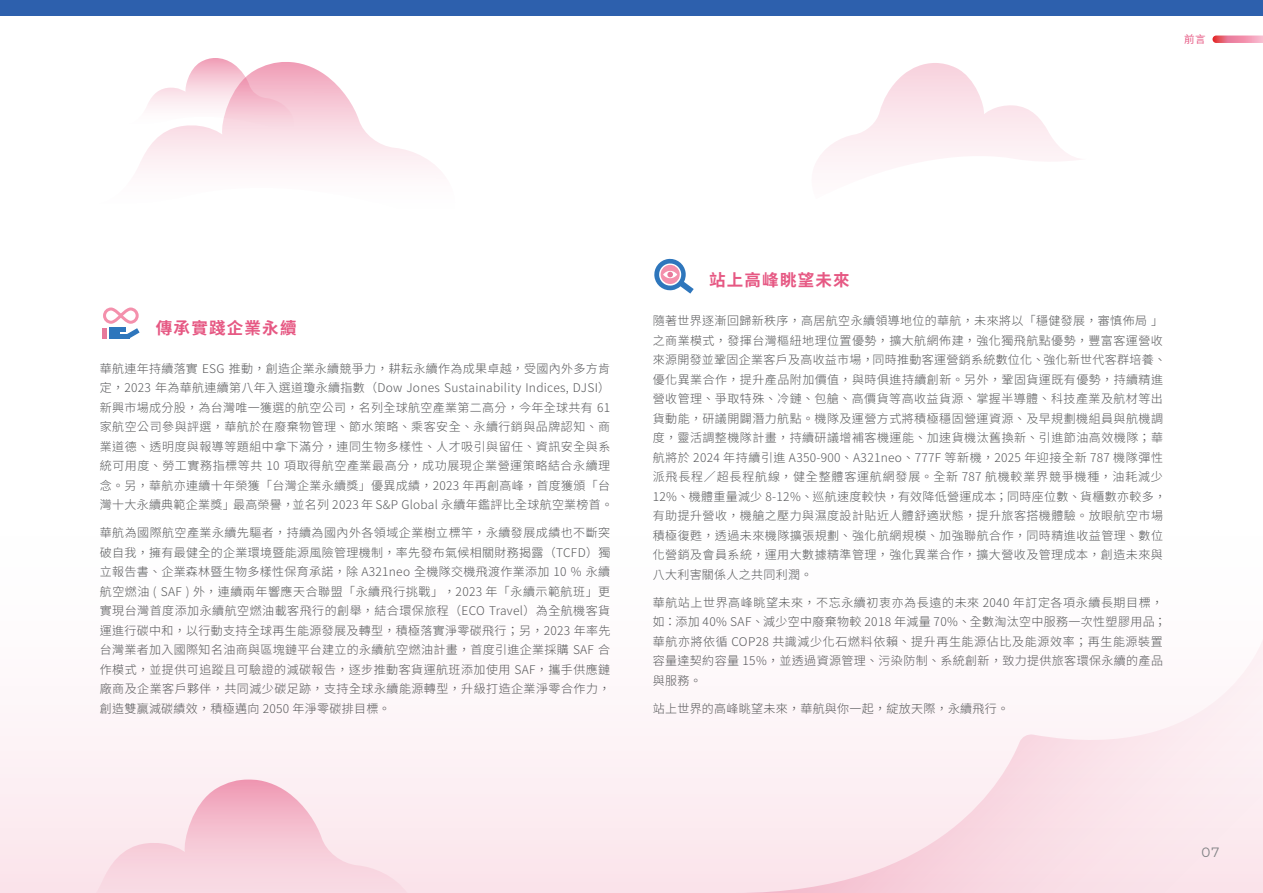
<style>
.page{position:relative;width:1263px;height:893px;background:#fff}
.page>*{position:absolute;margin:0;border:0;box-sizing:border-box;transform-origin:0 0}
.t1{font:700 16.5px "Noto Sans CJ Ktc";letter-spacing:.075em;color:#e65883}
.t2{font:100 13.5px "Montserrat";color:#808285}
.t3{font:300 12px/19.5px "Noto Sans CJ Ktc";letter-spacing:.04em;color:#57585a}
.t4{font:10.5px "Noto Sans CJ Ktc";color:#e65883}
</style>
<div class="page">
<svg style="left:1212px;top:36px;width:51px;height:7px"></svg>
<div style="left:0;top:217px;width:1263px;height:676px;background:linear-gradient(to bottom,#fff,#fcedf1)"></div>
<div style="left:0;top:0;width:1263px;height:15px;background:#2d60ad"></div>
<svg style="left:91px;top:63px;width:371px;height:166px"></svg>
<svg style="left:124px;top:58px;width:174px;height:78px"></svg>
<svg style="left:96px;top:779px;width:311px;height:114px;background:#f8d9e2"></svg>
<svg style="left:815px;top:63px;width:265px;height:102px"></svg>
<svg style="left:734px;top:639px;width:529px;height:254px"></svg>
<hr style="left:109px;top:328px;width:17px;height:4px;background:#2e76bc">
<div style="left:102px;top:328px;width:5px;height:10px;background:#e7799b"></div>
<div style="left:109px;top:330px;width:11px;height:5px;background:#2e76bc"></div>
<hr style="left:109px;top:334px;width:20px;height:4px;background:#2e76bc">
<svg style="left:127px;top:328px;width:13px;height:10px"></svg>
<div style="left:103px;top:307px;width:19px;height:17px;border:3px solid #f490ac;border-radius:7px"></div>
<div style="left:119px;top:307px;width:20px;height:17px;border:3px solid #f490ac;border-radius:7px"></div>
<svg style="left:653px;top:258px;width:41px;height:36px"></svg>
<p class="t4" style="left:1184px;top:33px;width:23px">前言</p>
<h1 class="t1" style="left:709px;top:271px;width:142px">站上高峰眺望未來</h1>
<h1 class="t1" style="left:156px;top:318px;width:142px">傳承實踐企業永續</h1>
<p class="t3" style="left:653px;top:311px;width:515px">隨著世界逐漸回歸新秩序，高居航空永續領導地位的華航，未來將以「穩健發展，審慎佈局 」之商業模式，發揮台灣樞紐地理位置優勢，擴大航網佈建，強化獨飛航點優勢，豐富客運營收來源開發並鞏固企業客戶及高收益市場，同時推動客運營銷系統數位化、強化新世代客群培養、優化異業合作，提升產品附加價值，與時俱進持續創新。另外，鞏固貨運既有優勢，持續精進營收管理、爭取特殊、冷鏈、包艙、高價貨等高收益貨源、掌握半導體、科技產業及航材等出貨動能，研議開闢潛力航點。機隊及運營方式將積極穩固營運資源、及早規劃機組員與航機調度，靈活調整機隊計畫，持續研議增補客機運能、加速貨機汰舊換新、引進節油高效機隊；華航將於 2024 年持續引進 A350-900、A321neo、777F 等新機，2025 年迎接全新 787 機隊彈性派飛長程／超長程航線，健全整體客運航網發展。全新 787 航機較業界競爭機種，油耗減少12%、機體重量減少 8-12%、巡航速度較快，有效降低營運成本；同時座位數、貨櫃數亦較多，有助提升營收，機艙之壓力與濕度設計貼近人體舒適狀態，提升旅客搭機體驗。放眼航空市場積極復甦，透過未來機隊擴張規劃、強化航網規模、加強聯航合作，同時精進收益管理、數位化營銷及會員系統，運用大數據精準管理，強化異業合作，擴大營收及管理成本，創造未來與八大利害關係人之共同利潤。</p>
<p class="t3" style="left:653px;top:593px;width:515px">華航站上世界高峰眺望未來，不忘永續初衷亦為長遠的未來 2040 年訂定各項永續長期目標，如：添加 40% SAF、減少空中廢棄物較 2018 年減量 70%、全數淘汰空中服務一次性塑膠用品；華航亦將依循 COP28 共識減少化石燃料依賴、提升再生能源佔比及能源效率；再生能源裝置容量達契約容量 15%，並透過資源管理、污染防制、系統創新，致力提供旅客環保永續的產品與服務。</p>
<p class="t3" style="left:653px;top:699px;width:358px">站上世界的高峰眺望未來，華航與你一起，綻放天際，永續飛行。</p>
<p class="t3" style="left:100px;top:359px;width:515px">華航連年持續落實 ESG 推動，創造企業永續競爭力，耕耘永續作為成果卓越，受國內外多方肯定，2023 年為華航連續第八年入選道瓊永續指數（Dow Jones Sustainability Indices, DJSI）新興市場成分股，為台灣唯一獲選的航空公司，名列全球航空產業第二高分，今年全球共有 61家航空公司參與評選，華航於在廢棄物管理、節水策略、乘客安全、永續行銷與品牌認知、商業道德、透明度與報導等題組中拿下滿分，連同生物多樣性、人才吸引與留任、資訊安全與系統可用度、勞工實務指標等共 10 項取得航空產業最高分，成功展現企業營運策略結合永續理念。另，華航亦連續十年榮獲「台灣企業永續獎」優異成績，2023 年再創高峰，首度獲頒「台灣十大永續典範企業獎」最高榮譽，並名列 2023 年 S&amp;P Global 永續年鑑評比全球航空業榜首。</p>
<p class="t3" style="left:100px;top:523px;width:512px;text-align:justify">華航為國際航空產業永續先驅者，持續為國內外各領域企業樹立標竿，永續發展成績也不斷突破自我，擁有最健全的企業環境暨能源風險管理機制，率先發布氣候相關財務揭露（TCFD）獨立報告書、企業森林暨生物多樣性保育承諾，除 A321neo 全機隊交機飛渡作業添加 10 % 永續航空燃油 ( SAF ) 外，連續兩年響應天合聯盟「永續飛行挑戰」，2023 年「永續示範航班」更實現台灣首度添加永續航空燃油載客飛行的創舉，結合環保旅程（ECO Travel）為全航機客貨運進行碳中和，以行動支持全球再生能源發展及轉型，積極落實淨零碳飛行；另，2023 年率先台灣業者加入國際知名油商與區塊鏈平台建立的永續航空燃油計畫，首度引進企業採購 SAF 合作模式，並提供可追蹤且可驗證的減碳報告，逐步推動客貨運航班添加使用 SAF，攜手供應鏈廠商及企業客戶夥伴，共同減少碳足跡，支持全球永續能源轉型，升級打造企業淨零合作力，創造雙贏減碳績效，積極邁向 2050 年淨零碳排目標。</p>
<p class="t2" style="left:1201px;top:843px;width:20px">07</p>
</div>
